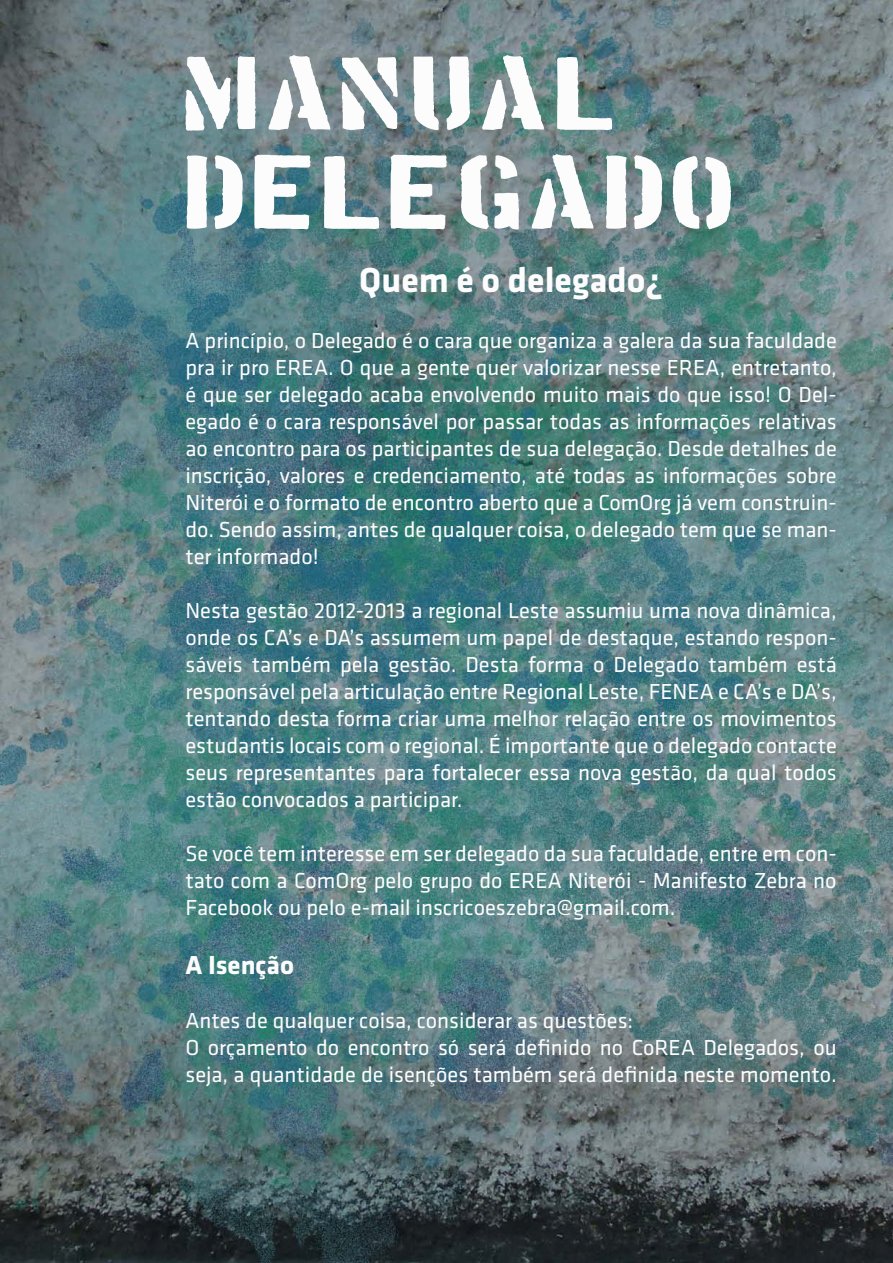
<style>
.page{position:relative;width:893px;height:1263px;background:#fff}
.page>*{position:absolute;margin:0;border:0;box-sizing:border-box;transform-origin:0 0}
.t1{font:82.5px "Boston Traffic";color:#fcfcfc;scale:1.5 1}
.t2{font:700 36px "Klavika";color:#fcfcfc}
.t3{font:700 27px "Klavika";color:#fcfcfc}
.t4{font:22.5px/27px "Klavika";color:#fcfcfc;text-align:justify}
</style>
<div class="page">
<img style="left:0;top:0;width:893px;height:1263px">
<p class="t1" style="left:185px;top:55px;width:293px">MANUAL</p>
<p class="t1" style="left:185px;top:154px;width:373px">DELEGADO</p>
<p class="t2" style="left:359px;top:260px;width:305px">Quem é o delegado¿</p>
<p class="t4" style="left:185px;top:327px;width:653px">A princípio, o Delegado é o cara que organiza a galera da sua faculdade pra ir pro EREA. O que a gente quer valorizar nesse EREA, entretanto, é que ser delegado acaba envolvendo muito mais do que isso! O Del&shy;egado é o cara responsável por passar todas as informações relativas ao encontro para os participantes de sua delegação. Desde detalhes de inscrição, valores e credenciamento, até todas as informações sobre Niterói e o formato de encontro aberto que a ComOrg já vem construin&shy;do. Sendo assim, antes de qualquer coisa, o delegado tem que se man&shy;ter informado!</p>
<p class="t4" style="left:185px;top:597px;width:653px">Nesta gestão 2012-2013 a regional Leste assumiu uma nova dinâmica, onde os CA’s e DA’s assumem um papel de destaque, estando respon&shy;sáveis também pela gestão. Desta forma o Delegado também está responsável pela articulação entre Regional Leste, FENEA e CA’s e DA’s, tentando desta forma criar uma melhor relação entre os movimentos estudantis locais com o regional. É importante que o delegado contacte seus representantes para fortalecer essa nova gestão, da qual todos estão convocados a participar.</p>
<p class="t4" style="left:185px;top:840px;width:653px">Se você tem interesse em ser delegado da sua faculdade, entre em con&shy;tato com a ComOrg pelo grupo do EREA Niterói - Manifesto Zebra no Facebook ou pelo e-mail inscricoeszebra@gmail.com.</p>
<p class="t3" style="left:185px;top:950px;width:110px">A Isenção</p>
<p class="t4" style="left:185px;top:1007px;width:449px">Antes de qualquer coisa, considerar as questões:</p>
<p class="t4" style="left:185px;top:1034px;width:653px">O orçamento do encontro só será definido no CoREA Delegados, ou seja, a quantidade de isenções também será definida neste momento.</p>
</div>
